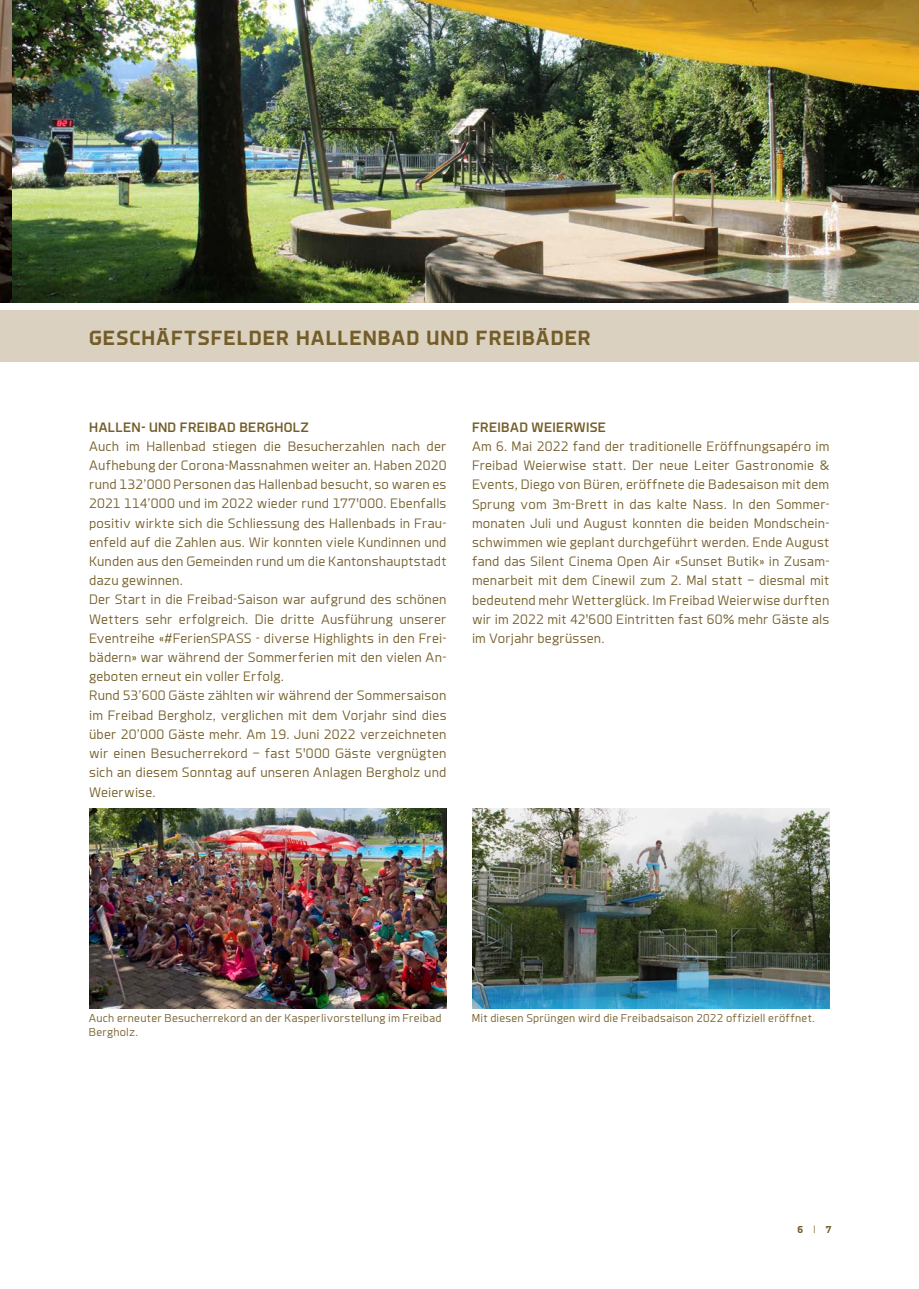
<style>
.page{position:relative;width:919px;height:1289px;background:#fff}
.page>*{position:absolute;margin:0;border:0;box-sizing:border-box;transform-origin:0 0}
._00_hauttitel{font:700 21px "Brooklyn";letter-spacing:.05em;color:#735d28}
._01_grundtext{font:300 13.95px/19.2px "Brooklyn";letter-spacing:.01em;color:#735d28;text-align:justify}
._02_untertitel{font:500 13.95px "Brooklyn";letter-spacing:.02em;color:#735d28}
._04_bildlegenden{font:300 11.7px "Brooklyn";letter-spacing:.015em;color:#735d28}
.grundtext{font:700 10.2px "Brooklyn";color:#735d28}
.s1{font-weight:300;font-size:9px}
</style>
<div class="page">
<div style="left:0;top:310px;width:918px;height:51px;background:#dad1c0"></div>
<img style="left:0;top:0;width:918px;height:302px">
<img style="left:472px;top:808px;width:357px;height:200px">
<img style="left:89px;top:808px;width:357px;height:200px">
<p class="_00_hauttitel" style="left:89px;top:327px;width:503px">GESCHÄFTSFELDER HALLENBAD UND FREIBÄDER</p>
<p class="_02_untertitel" style="left:89px;top:420px;width:221px">HALLEN- UND FREIBAD BERGHOLZ</p>
<p class="_01_grundtext" style="left:89px;top:437px;width:359px">Auch im Hallenbad stiegen die Besucherzahlen nach der Aufhebung der Corona-Massnahmen weiter an. Haben 2020 rund 132’000 Personen das Hallenbad besucht, so waren es 2021 114’000 und im 2022 wieder rund 177'000. Ebenfalls positiv wirkte sich die Schliessung des Hallenbads in Frau&shy;enfeld auf die Zahlen aus. Wir konnten viele Kundinnen und Kunden aus den Gemeinden rund um die Kantonshauptstadt dazu gewinnen.</p>
<p class="_01_grundtext" style="left:89px;top:590px;width:359px">Der Start in die Freibad-Saison war aufgrund des schönen Wetters sehr erfolgreich. Die dritte Ausführung unserer Eventreihe «#FerienSPASS - diverse Highlights in den Frei&shy;bädern» war während der Sommerferien mit den vielen An&shy;geboten erneut ein voller Erfolg.</p>
<p class="_01_grundtext" style="left:89px;top:686px;width:359px">Rund 53’600 Gäste zählten wir während der Sommersaison im Freibad Bergholz, verglichen mit dem Vorjahr sind dies über 20’000 Gäste mehr. Am 19. Juni 2022 verzeichneten wir einen Besucherrekord – fast 5'000 Gäste vergnügten sich an diesem Sonntag auf unseren Anlagen Bergholz und Weierwise.</p>
<p class="_02_untertitel" style="left:472px;top:420px;width:135px">FREIBAD WEIERWISE</p>
<p class="_01_grundtext" style="left:472px;top:437px;width:359px">Am 6. Mai 2022 fand der traditionelle Eröffnungsapéro im Freibad Weierwise statt. Der neue Leiter Gastronomie &amp; Events, Diego von Büren, eröffnete die Badesaison mit dem Sprung vom 3m-Brett in das kalte Nass. In den Sommer&shy;monaten Juli und August konnten die beiden Mondschein&shy;schwimmen wie geplant durchgeführt werden. Ende August fand das Silent Cinema Open Air «Sunset Butik» in Zusam&shy;menarbeit mit dem Cinewil zum 2. Mal statt – diesmal mit bedeutend mehr Wetterglück. Im Freibad Weierwise durften wir im 2022 mit 42'600 Eintritten fast 60% mehr Gäste als im Vorjahr begrüssen.</p>
<p class="_04_bildlegenden" style="left:89px;top:1011px;width:354px">Auch erneuter Besucherrekord an der Kasperlivorstellung im Freibad</p>
<p class="_04_bildlegenden" style="left:471px;top:1012px;width:344px">Mit diesen Sprüngen wird die Freibadsaison 2022 offiziell eröffnet.</p>
<p class="_04_bildlegenden" style="left:89px;top:1026px;width:51px">Bergholz.</p>
<p class="grundtext" style="left:797px;top:1224px;width:36px">6 <span class="s1">|</span> 7</p>
</div>
